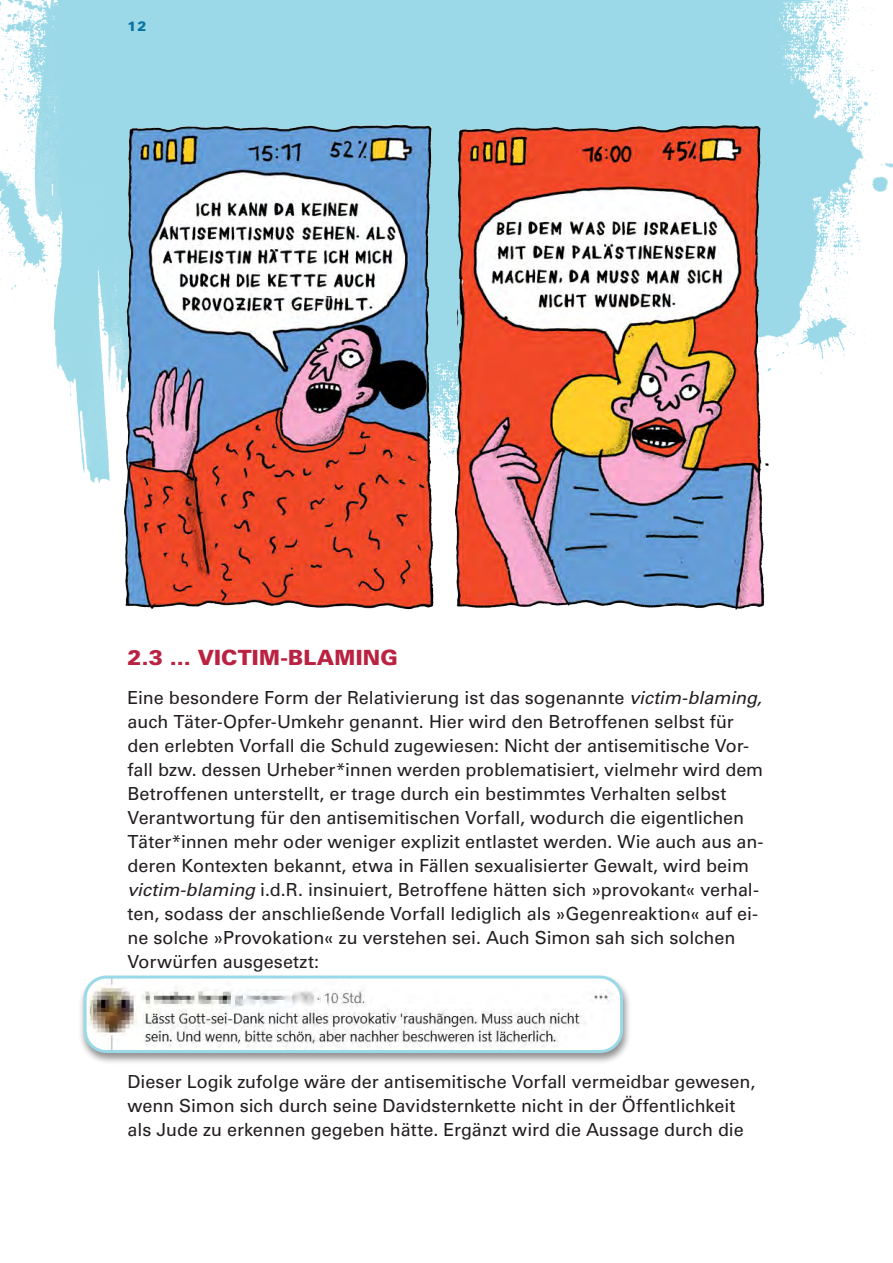
<style>
.page{position:relative;width:893px;height:1263px;background:#fff}
.page>*{position:absolute;margin:0;border:0;box-sizing:border-box;transform-origin:0 0}
.t1{font:900 21px "Univers LT Std";letter-spacing:.005em;color:#ba2241}
.t2{font:18px/24px "Univers LT Std";color:#231f20}
.t3{font:900 13.5px "Univers LT Std";color:#0873a0}
.s1{font-style:italic}
</style>
<div class="page">
<img style="left:0;top:0;width:893px;height:483px">
<img style="left:115px;top:113px;width:328px;height:497px">
<img style="left:447px;top:113px;width:328px;height:497px">
<div style="left:78px;top:974px;width:553px;height:91px;background:#231f20;opacity:.5"></div>
<img style="left:85px;top:977px;width:537px;height:74px">
<div style="left:84px;top:975px;width:539px;height:78px;border:3px solid #9ad9e7;border-radius:21px"></div>
<p class="t3" style="left:128px;top:18px;width:20px">12</p>
<p class="t1" style="left:128px;top:644px;width:272px">2.3 … VICTIM-BLAMING</p>
<p class="t2" style="left:128px;top:685px;width:638px">Eine besondere Form der Relativierung ist das sogenannte <span class="s1">victim-blaming, </span>auch Täter-Opfer-Umkehr genannt. Hier wird den Betroffenen selbst für den erlebten Vorfall die Schuld zugewiesen: Nicht der antisemitische Vor&shy;fall bzw. dessen Urheber*innen werden problematisiert, vielmehr wird dem Betroffenen unterstellt, er trage durch ein bestimmtes Verhalten selbst Verantwortung für den antisemitischen Vorfall, wodurch die eigentlichen Täter*innen mehr oder weniger explizit entlastet werden. Wie auch aus an&shy;deren Kontexten bekannt, etwa in Fällen sexualisierter Gewalt, wird beim <span class="s1">victim-blaming</span> i.d.R. insinuiert, Betroffene hätten sich »provokant« verhal&shy;ten, sodass der anschließende Vorfall lediglich als »Gegenreaktion« auf ei&shy;ne solche »Provokation« zu verstehen sei. Auch Simon sah sich solchen Vorwürfen ausgesetzt:</p>
<p class="t2" style="left:128px;top:1069px;width:629px">Dieser Logik zufolge wäre der antisemitische Vorfall vermeidbar gewesen, wenn Simon sich durch seine Davidsternkette nicht in der Öffentlichkeit als Jude zu erkennen gegeben hätte. Ergänzt wird die Aussage durch die</p>
</div>
